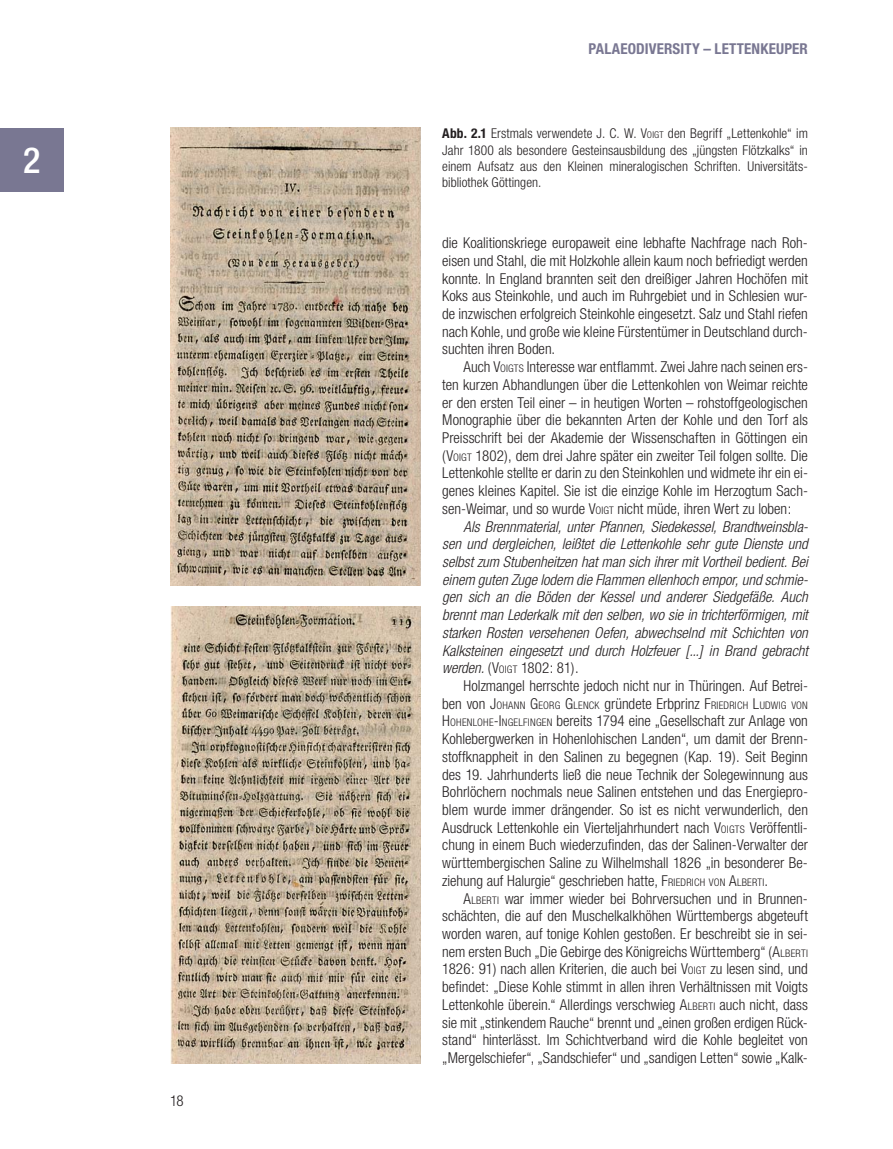
<style>
.page{position:relative;width:893px;height:1149px;background:#fff}
.page>*{position:absolute;margin:0;border:0;box-sizing:border-box;transform-origin:0 0}
.t1{font:500 condensed 36px "Helvetica Neue";color:#fff}
.t2{font:300 condensed 15px/17.7px "Helvetica Neue";color:#231f20;text-align:justify}
.t3{font:italic 300 condensed 15px/17.7px "Helvetica Neue";color:#231f20;text-align:justify}
.t4{font:700 condensed 15px "Helvetica Neue";letter-spacing:.01em;color:#797792}
.t5{font:300 condensed 13.5px/16.2px "Helvetica Neue";color:#231f20;text-align:justify}
.t6{font:300 condensed 10.5px "Helvetica Neue";letter-spacing:.02em;color:#231f20}
.s1{font-weight:700}
.s2{font-size:9.45px}
.s3{font-size:10.5px}
.s4{font-style:normal}
.s5{font-style:normal;font-size:10.5px}
.s6{font-size:15px}
</style>
<div class="page">
<div style="left:0;top:128px;width:64px;height:63px;background:#797792"></div>
<img style="left:170px;top:128px;width:251px;height:457px">
<img style="left:170px;top:606px;width:251px;height:457px">
<h1 class="t1" style="left:23px;top:147px;width:19px">2</h1>
<p class="t2" style="left:170px;top:1092px;width:15px">18</p>
<p class="t4" style="left:588px;top:43px;width:221px">PALAEODIVERSITY – LETTENKEUPER</p>
<p class="t5" style="left:442px;top:127px;width:367px"><span class="s1">Abb. 2.1</span> Erstmals verwendete J. C. W. V<span class="s2">OIGT</span> den Begriff „Lettenkohle“ im Jahr 1800 als besondere Gesteinsausbildung des „jüngsten Flötzkalks“ in einem Aufsatz aus den Kleinen mineralogischen Schriften. Universitäts&shy;bibliothek Göttingen.</p>
<p class="t2" style="left:442px;top:235px;width:367px">die Koalitionskriege europaweit eine lebhafte Nachfrage nach Roh&shy;eisen und Stahl, die mit Holzkohle allein kaum noch befriedigt werden konnte. In England brannten seit den dreißiger Jahren Hochöfen mit Koks aus Steinkohle, und auch im Ruhrgebiet und in Schlesien wur&shy;de inzwischen erfolgreich Steinkohle eingesetzt. Salz und Stahl riefen nach Kohle, und große wie kleine Fürstentümer in Deutschland durch&shy;suchten ihren Boden.</p>
<p class="t2" style="left:442px;top:359px;width:367px;text-indent:21px">Auch V<span class="s3">OIGTS</span> Interesse war entflammt. Zwei Jahre nach seinen ers&shy;ten kurzen Abhandlungen über die Lettenkohlen von Weimar reichte er den ersten Teil einer – in heutigen Worten – rohstoffgeologischen Monographie über die bekannten Arten der Kohle und den Torf als Preisschrift bei der Akademie der Wissenschaften in Göttingen ein (V<span class="s3">OIGT</span> 1802), dem drei Jahre später ein zweiter Teil folgen sollte. Die Lettenkohle stellte er darin zu den Steinkohlen und widmete ihr ein ei&shy;genes kleines Kapitel. Sie ist die einzige Kohle im Herzogtum Sach&shy;sen-Weimar, und so wurde V<span class="s3">OIGT</span> nicht müde, ihren Wert zu loben:</p>
<p class="t3" style="left:442px;top:518px;width:367px;text-indent:21px">Als Brennmaterial, unter Pfannen, Siedekessel, Brandtweinsbla&shy;sen und dergleichen, leißtet die Lettenkohle sehr gute Dienste und selbst zum Stubenheitzen hat man sich ihrer mit Vortheil bedient. Bei einem guten Zuge lodern die Flammen ellenhoch empor, und schmie&shy;gen sich an die Böden der Kessel und anderer Siedgefäße. Auch brennt man Lederkalk mit den selben, wo sie in trichterförmigen, mit starken Rosten versehenen Oefen, abwechselnd mit Schichten von Kalksteinen eingesetzt und durch Holzfeuer [...] in Brand gebracht werden. <span class="s4">(V</span><span class="s5">OIGT</span> <span class="s4">1802: 81).</span></p>
<p class="t2" style="left:463px;top:678px;width:346px">Holzmangel herrschte jedoch nicht nur in Thüringen. Auf Betrei-</p>
<p class="t6" style="left:442px;top:701px;width:367px"><span class="s6">ben von J</span>OHANN <span class="s6">G</span>EORG <span class="s6">G</span>LENCK <span class="s6">gründete Erbprinz F</span>RIEDRICH <span class="s6">L</span>UDWIG VON</p>
<p class="t2" style="left:442px;top:713px;width:367px">H<span class="s3">OHENLOHE</span>-I<span class="s3">NGELFINGEN</span> bereits 1794 eine „Gesellschaft zur Anlage von Kohlebergwerken in Hohenlohischen Landen“, um damit der Brenn&shy;stoffknappheit in den Salinen zu begegnen (Kap. 19). Seit Beginn des 19. Jahrhunderts ließ die neue Technik der Solegewinnung aus Bohrlöchern nochmals neue Salinen entstehen und das Energiepro&shy;blem wurde immer drängender. So ist es nicht verwunderlich, den Ausdruck Lettenkohle ein Vierteljahrhundert nach V<span class="s3">OIGTS</span> Veröffentli&shy;chung in einem Buch wiederzufinden, das der Salinen-Verwalter der württembergischen Saline zu Wilhelmshall 1826 „in besonderer Be&shy;ziehung auf Halurgie“ geschrieben hatte, F<span class="s3">RIEDRICH VON</span> A<span class="s3">LBERTI</span>.</p>
<p class="t2" style="left:442px;top:890px;width:367px;text-indent:21px">A<span class="s3">LBERTI</span> war immer wieder bei Bohrversuchen und in Brunnen&shy;schächten, die auf den Muschelkalkhöhen Württembergs abgeteuft worden waren, auf tonige Kohlen gestoßen. Er beschreibt sie in sei&shy;nem ersten Buch „Die Gebirge des Königreichs Württemberg“ ( A<span class="s3">LBERTI </span>1826: 91) nach allen Kriterien, die auch bei V<span class="s3">OIGT</span> zu lesen sind, und befindet: „Diese Kohle stimmt in allen ihren Verhältnissen mit Voigts Lettenkohle überein.“ Allerdings verschwieg A<span class="s3">LBERTI</span> auch nicht, dass sie mit „stinkendem Rauche“ brennt und „einen großen erdigen Rück&shy;stand“ hinterlässt. Im Schichtverband wird die Kohle begleitet von „Mergelschiefer“, „Sandschiefer“ und „sandigen Letten“ sowie „Kalk-</p>
</div>
